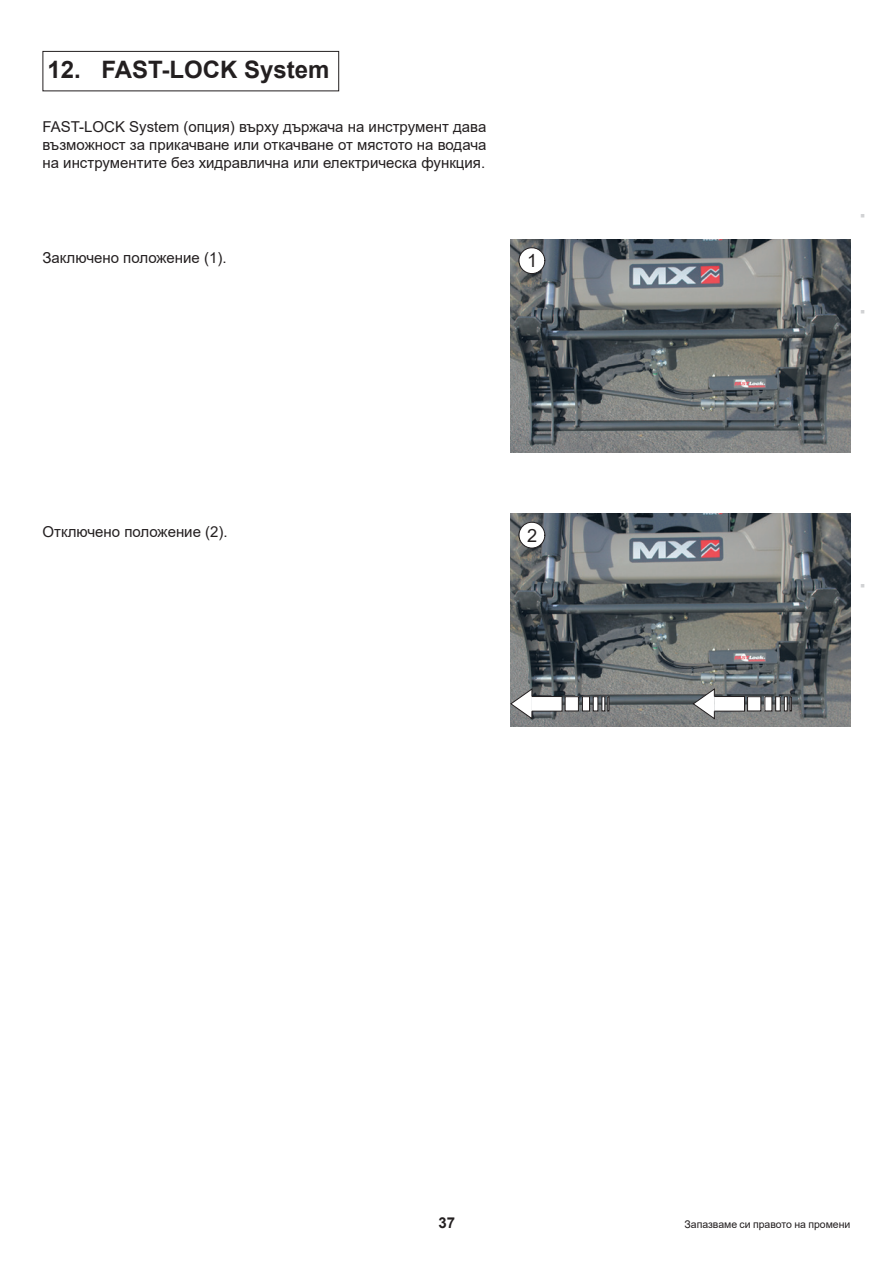
<style>
.page{position:relative;width:893px;height:1263px;background:#fff}
.page>*{position:absolute;margin:0;border:0;box-sizing:border-box;transform-origin:0 0}
.t1{font:700 24px "Arial";color:#231f20}
.t2{font:18.15px "Arial";color:#231f20}
.Texte_10{font:15px/18px "Arial";color:#231f20;text-align:justify}
.t3{font:700 15px "Arial";color:#231f20}
.Pied_Page_Droit{font:10.5px "Arial";color:#231f20}
.Texte_code{font:7.5px "Arial";color:#d1d2d4}
</style>
<div class="page">
<div style="left:43px;top:51px;width:296px;height:40px;border:1px solid #231f20"></div>
<img style="left:510px;top:240px;width:340px;height:212px">
<svg style="left:517px;top:246px;width:29px;height:28px"></svg>
<img style="left:510px;top:514px;width:340px;height:212px">
<svg style="left:692px;top:688px;width:23px;height:32px"></svg>
<div style="left:714px;top:696px;width:31px;height:15px;background:#fff;border:1px solid #231f20"></div>
<div style="left:747px;top:697px;width:14px;height:14px;background:#fff"></div>
<div style="left:747px;top:696px;width:14px;height:15px;border:1px solid #231f20"></div>
<div style="left:765px;top:697px;width:7px;height:14px;background:#fff"></div>
<hr style="left:776px;top:697px;width:4px;height:14px;background:#fff">
<div style="left:775px;top:696px;width:6px;height:15px;border:1px solid #231f20"></div>
<div style="left:784px;top:696px;width:4px;height:15px;border:1px solid #231f20"></div>
<svg style="left:790px;top:696px;width:2px;height:15px"></svg>
<svg style="left:510px;top:688px;width:23px;height:32px"></svg>
<div style="left:531px;top:696px;width:31px;height:15px;background:#fff;border:1px solid #231f20"></div>
<div style="left:565px;top:697px;width:13px;height:14px;background:#fff"></div>
<div style="left:565px;top:696px;width:14px;height:15px;border:1px solid #231f20"></div>
<div style="left:582px;top:697px;width:7px;height:14px;background:#fff"></div>
<div style="left:582px;top:696px;width:8px;height:15px;border:1px solid #231f20"></div>
<div style="left:593px;top:697px;width:5px;height:14px;background:#fff"></div>
<div style="left:593px;top:696px;width:5px;height:15px;border:1px solid #231f20"></div>
<div style="left:601px;top:696px;width:4px;height:15px;border:1px solid #231f20"></div>
<svg style="left:607px;top:696px;width:2px;height:15px"></svg>
<svg style="left:517px;top:521px;width:29px;height:28px"></svg>
<p class="t1" style="left:48px;top:52px;width:284px">12. FAST-LOCK System</p>
<p class="Texte_10" style="left:43px;top:117px;width:445px">FAST-LOCK System (опция) върху държача на инструмент дава възможност за прикачване или откачване от мястото на водача на инструментите без хидравлична или електрическа функция.</p>
<p class="Texte_10" style="left:43px;top:249px;width:186px">Заключено положение (1).</p>
<p class="t2" style="left:527px;top:248px;width:12px">1</p>
<p class="Texte_10" style="left:43px;top:523px;width:187px">Отключено положение (2).</p>
<p class="t2" style="left:527px;top:523px;width:12px">2</p>
<p class="Texte_code" style="left:857px;top:218px;width:6px;rotate:-90deg">■</p>
<p class="Texte_code" style="left:857px;top:314px;width:6px;rotate:-90deg">■</p>
<p class="Texte_code" style="left:857px;top:588px;width:6px;rotate:-90deg">■</p>
<p class="t3" style="left:438px;top:1212px;width:18px">37</p>
<p class="Pied_Page_Droit" style="left:684px;top:1217px;width:167px">Запазваме си правото на промени</p>
</div>
